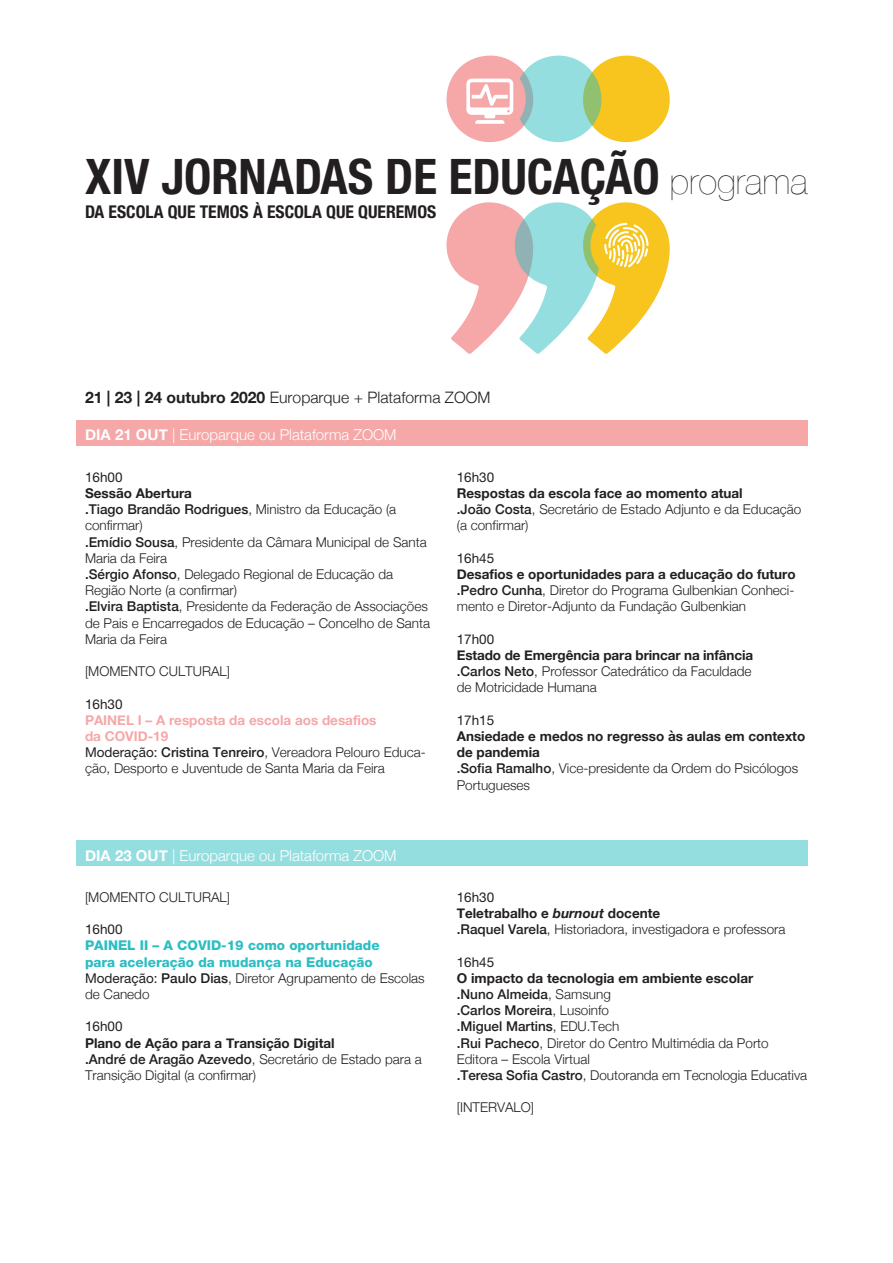
<style>
.page{position:relative;width:893px;height:1263px;background:#fff}
.page>*{position:absolute;margin:0;border:0;box-sizing:border-box;transform-origin:0 0}
.t1{font:700 condensed 49.05px "Helvetica Neue LT Std";color:#231f20}
.t2{font:200 36px "Helvetica Neue";color:#231f20}
.t3{font:700 condensed 17.7px "Helvetica Neue LT Std";color:#231f20}
.t4{font:300 15.75px "Helvetica Neue";color:#231f20}
.t5{font:300 15px "Helvetica Neue";color:#fff}
.t6{font:300 13.5px/16.2px "Helvetica Neue";color:#231f20}
.t7{font:800 13.5px/16.2px "Helvetica Neue";color:#2bbec2}
.t8{font:700 13.5px/16.2px "Helvetica Neue";color:#231f20}
.t9{font:13.5px "Helvetica Neue";color:#231f20}
.s1{font-weight:700}
.s2{font-weight:500}
.s3{font-weight:700;color:#f6a7a7}
.s4{font-weight:400}
.s5{font-weight:400;color:#231f20}
.s6{font-weight:500;color:#231f20}
.s7{font-weight:300;color:#231f20}
.s8{font-weight:300}
.s9{font-weight:700;font-style:italic}
</style>
<div class="page">
<div style="left:77px;top:421px;width:731px;height:25px;background:#f6a7a7"></div>
<div style="left:446px;top:56px;width:87px;height:86px;background:#f6a7a7;border-radius:50%"></div>
<div style="left:583px;top:56px;width:87px;height:86px;background:#f7c51d;border-radius:50%"></div>
<svg style="left:515px;top:56px;width:86px;height:86px;background:#94d7cf"></svg>
<svg style="left:446px;top:202px;width:224px;height:152px"></svg>
<div style="left:454px;top:63px;width:72px;height:72px;background:#f6a7a7;border-radius:50%"></div>
<svg style="left:466px;top:79px;width:47px;height:45px"></svg>
<div style="left:77px;top:841px;width:731px;height:25px;background:#95dee0"></div>
<h1 class="t1" style="left:85px;top:146px;width:576px">XIV JORNADAS DE EDUCAÇÃO</h1>
<h3 class="t3" style="left:85px;top:201px;width:353px">DA ESCOLA QUE TEMOS À ESCOLA QUE QUEREMOS</h3>
<h2 class="t2" style="left:670px;top:153px;width:140px">programa</h2>
<p class="t4" style="left:85px;top:385px;width:407px"><span class="s1">21 | 23 | 24 outubro 2020</span> Europarque + Plataforma ZOOM</p>
<p class="t5" style="left:85px;top:423px;width:313px"><span class="s1">DIA 21 OUT</span> | Europarque ou Plataforma ZOOM</p>
<p class="t9" style="left:85px;top:469px;width:39px">16h00</p>
<p class="t6" style="left:85px;top:484px;width:347px"><span class="s1">Sessão Abertura<br></span><span class="s2">.Tiago Brandão Rodrigues</span>, Ministro da Educação (a confirmar)<br><span class="s2">.Emídio Sousa</span>, Presidente da Câmara Municipal de Santa Maria da Feira<br><span class="s2">.Sérgio Afonso</span>, Delegado Regional de Educação da Região Norte (a confirmar)<br><span class="s2">.Elvira Baptista</span>, Presidente da Federação de Associações de Pais e Encarregados de Educação – Concelho de Santa Maria da Feira</p>
<p class="t6" style="left:85px;top:662px;width:146px">[MOMENTO CULTURAL]</p>
<p class="t9" style="left:85px;top:696px;width:39px">16h30</p>
<p class="t6" style="left:85px;top:711px;width:342px"><span class="s3">PAINEL I – A resposta da escola aos desafios<br>da COVID-19<br></span><span class="s4">Moderação:</span> <span class="s2">Cristina Tenreiro</span>, Vereadora Pelouro Educa&shy;ção, Desporto e Juventude de Santa Maria da Feira</p>
<p class="t5" style="left:85px;top:843px;width:313px"><span class="s1">DIA 23 OUT</span> | Europarque ou Plataforma ZOOM</p>
<p class="t6" style="left:85px;top:888px;width:146px">[MOMENTO CULTURAL]</p>
<p class="t9" style="left:85px;top:921px;width:39px">16h00</p>
<p class="t7" style="left:85px;top:937px;width:341px">PAINEL II – A COVID-19 como oportunidade<br>para aceleração da mudança na Educação <span class="s5">Moderação:</span> <span class="s6">Paulo Dias</span><span class="s7">, Diretor Agrupamento de Escolas de Canedo</span></p>
<p class="t9" style="left:85px;top:1018px;width:39px">16h00</p>
<p class="t6" style="left:85px;top:1034px;width:338px"><span class="s1">Plano de Ação para a Transição Digital<br></span><span class="s2">.André de Aragão Azevedo</span>, Secretário de Estado para a<br>Transição Digital (a confirmar)</p>
<p class="t9" style="left:457px;top:469px;width:39px">16h30</p>
<p class="t6" style="left:457px;top:484px;width:346px"><span class="s1">Respostas da escola face ao momento atual<br></span><span class="s2">.João Costa</span>, Secretário de Estado Adjunto e da Educação (a confirmar)</p>
<p class="t9" style="left:457px;top:550px;width:39px">16h45</p>
<p class="t6" style="left:457px;top:565px;width:340px;text-align:justify"><span class="s1">Desafios e oportunidades para a educação do futuro </span><span class="s2">.Pedro Cunha</span>, Diretor do Programa Gulbenkian Conheci&shy;mento e Diretor-Adjunto da Fundação Gulbenkian</p>
<p class="t9" style="left:457px;top:631px;width:39px">17h00</p>
<p class="t6" style="left:457px;top:646px;width:298px"><span class="s1">Estado de Emergência para brincar na infância </span><span class="s2">.Carlos Neto</span>, Professor Catedrático da Faculdade de Motricidade Humana</p>
<p class="t9" style="left:457px;top:712px;width:39px">17h15</p>
<p class="t8" style="left:457px;top:728px;width:350px">Ansiedade e medos no regresso às aulas em contexto de pandemia<br><span class="s2">.Sofia Ramalho</span><span class="s8">, Vice-presidente da Ordem do Psicólogos<br>Portugueses</span></p>
<p class="t6" style="left:457px;top:888px;width:330px"><span class="s4">16h30<br></span><span class="s1">Teletrabalho e</span> <span class="s9">burnout</span> <span class="s1">docente<br></span><span class="s2">.Raquel Varela</span>, Historiadora, investigadora e professora</p>
<p class="t9" style="left:457px;top:954px;width:39px">16h45</p>
<p class="t6" style="left:457px;top:969px;width:352px"><span class="s1">O impacto da tecnologia em ambiente escolar<br></span><span class="s2">.Nuno Almeida</span>, Samsung<br><span class="s2">.Carlos Moreira</span>, Lusoinfo<br><span class="s2">.Miguel Martins</span>, EDU.Tech<br><span class="s2">.Rui Pacheco</span>, Diretor do Centro Multimédia da Porto Editora – Escola Virtual<br><span class="s2">.Teresa Sofia Castro</span>, Doutoranda em Tecnologia Educativa</p>
<p class="t6" style="left:457px;top:1098px;width:79px">[INTERVALO]</p>
</div>
